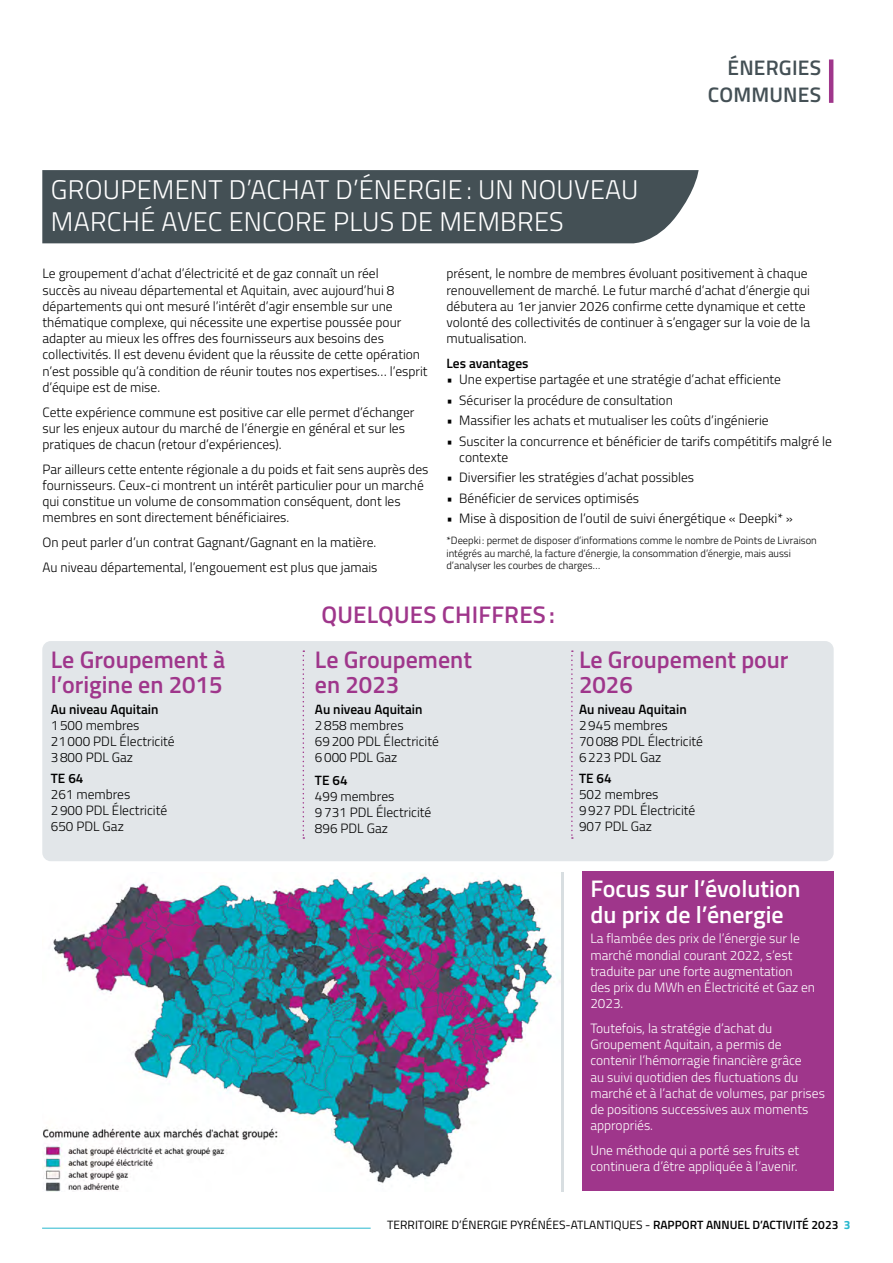
<style>
.page{position:relative;width:893px;height:1263px;background:#fff}
.page>*{position:absolute;margin:0;border:0;box-sizing:border-box;transform-origin:0 0}
.t1{font:300 27px/32.4px "Titillium";letter-spacing:.01em;color:#fff}
.t2{font:600 24px/25.5px "Titillium";color:#9f368b}
.t3{font:600 24px/25.5px "Titillium";color:#fff}
.t4{font:600 21px/27px "Titillium";letter-spacing:.01em;color:#445055;text-align:right}
.t5{font:300 13.5px/16.2px "Titillium";color:#000}
.t6{font:300 13.5px/16.2px "Titillium";color:#fff}
.t7{font:600 13.5px "Titillium";color:#000}
.t8{font:12px "Titillium";color:#000}
.t9{font:300 10.5px/12.6px "Titillium";color:#000}
.s1{font-weight:600}
.s2{font-weight:700;color:#29b8ce}
</style>
<div class="page">
<hr style="left:42px;top:1228px;width:329px;height:1px;background:#29b8ce">
<hr style="left:829px;top:59px;width:4px;height:44px;background:#9f368b">
<div style="left:582px;top:871px;width:251px;height:319px;background:#9f368b"></div>
<div style="left:42px;top:641px;width:792px;height:220px;background:#e2e6e9;border-radius:9px"></div>
<img style="left:43px;top:874px;width:518px;height:317px">
<svg style="left:303px;top:650px;width:1px;height:189px"></svg>
<svg style="left:571px;top:650px;width:2px;height:189px"></svg>
<div style="left:42px;top:170px;width:657px;height:73px;background:#445055"></div>
<h1 class="t1" style="left:51px;top:172px;width:589px">GROUPEMENT D’ACHAT D’ÉNERGIE: UN NOUVEAU<br>MARCHÉ AVEC ENCORE PLUS DE MEMBRES</h1>
<h3 class="t4" style="left:708px;top:53px;width:115px">ÉNERGIES<br>COMMUNES</h3>
<p class="t5" style="left:43px;top:265px;width:386px">Le groupement d’achat d’électricité et de gaz connaît un réel<br>succès au niveau départemental et Aquitain, avec aujourd’hui 8 départements qui ont mesuré l’intérêt d’agir ensemble sur une thématique complexe, qui nécessite une expertise poussée pour adapter au mieux les offres des fournisseurs aux besoins des collectivités. Il est devenu évident que la réussite de cette opération n’est possible qu’à condition de réunir toutes nos expertises… l’esprit d’équipe est de mise.</p>
<p class="t5" style="left:43px;top:403px;width:374px">Cette expérience commune est positive car elle permet d’échanger sur les enjeux autour du marché de l’énergie en général et sur les pratiques de chacun (retour d’expériences).</p>
<p class="t5" style="left:43px;top:460px;width:387px">Par ailleurs cette entente régionale a du poids et fait sens auprès des fournisseurs. Ceux-ci montrent un intérêt particulier pour un marché qui constitue un volume de consommation conséquent, dont les membres en sont directement bénéficiaires.</p>
<p class="t5" style="left:43px;top:529px;width:337px;line-height:24.8px">On peut parler d’un contrat Gagnant/Gagnant en la matière.<br>Au niveau départemental, l’engouement est plus que jamais</p>
<p class="t5" style="left:446px;top:265px;width:365px">présent, le nombre de membres évoluant positivement à chaque renouvellement de marché. Le futur marché d’achat d’énergie qui débutera au 1er janvier 2026 confirme cette dynamique et cette volonté des collectivités de continuer à s’engager sur la voie de la mutualisation.</p>
<p class="t7" style="left:446px;top:353px;width:84px">Les avantages</p>
<p class="t5" style="left:446px;top:371px;width:336px">• Une expertise partagée et une stratégie d’achat efficiente</p>
<p class="t5" style="left:446px;top:391px;width:228px">• Sécuriser la procédure de consultation</p>
<p class="t5" style="left:446px;top:412px;width:324px">• Massifier les achats et mutualiser les coûts d’ingénierie</p>
<p class="t5" style="left:459px;top:432px;width:374px;text-indent:-13px">• Susciter la concurrence et bénéficier de tarifs compétitifs malgré le contexte</p>
<p class="t5" style="left:446px;top:469px;width:249px">• Diversifier les stratégies d’achat possibles</p>
<p class="t5" style="left:446px;top:489px;width:194px">• Bénéficier de services optimisés</p>
<p class="t5" style="left:446px;top:510px;width:348px">• Mise à disposition de l’outil de suivi énergétique « Deepki* »</p>
<p class="t9" style="left:446px;top:534px;width:372px">*Deepki : permet de disposer d’informations comme le nombre de Points de Livraison intégrés au marché, la facture d’énergie, la consommation d’énergie, mais aussi d’analyser les courbes de charges…</p>
<h2 class="t2" style="left:51px;top:645px;width:176px">Le Groupement à l’origine en 2015</h2>
<p class="t7" style="left:51px;top:699px;width:109px">Au niveau Aquitain</p>
<p class="t5" style="left:51px;top:716px;width:125px">1500 membres<br>21000 PDL Électricité<br>3800 PDL Gaz</p>
<p class="t7" style="left:51px;top:768px;width:34px">TE 64</p>
<p class="t5" style="left:51px;top:785px;width:118px">261 membres<br>2900 PDL Électricité<br>650 PDL Gaz</p>
<h2 class="t2" style="left:321px;top:601px;width:235px">QUELQUES CHIFFRES:</h2>
<h2 class="t2" style="left:315px;top:645px;width:158px">Le Groupement en 2023</h2>
<p class="t7" style="left:315px;top:699px;width:109px">Au niveau Aquitain</p>
<p class="t5" style="left:315px;top:716px;width:125px">2858 membres<br>69200 PDL Électricité<br>6000 PDL Gaz</p>
<p class="t7" style="left:315px;top:770px;width:34px">TE 64</p>
<p class="t5" style="left:315px;top:787px;width:118px">499 membres<br>9731 PDL Électricité<br>896 PDL Gaz</p>
<h2 class="t2" style="left:579px;top:645px;width:211px">Le Groupement pour<br>2026</h2>
<p class="t7" style="left:579px;top:699px;width:109px">Au niveau Aquitain</p>
<p class="t5" style="left:579px;top:716px;width:125px">2945 membres<br>70088 PDL Électricité<br>6223 PDL Gaz</p>
<p class="t7" style="left:579px;top:768px;width:34px">TE 64</p>
<p class="t5" style="left:579px;top:785px;width:118px">502 membres<br>9927 PDL Électricité<br>907 PDL Gaz</p>
<h2 class="t3" style="left:590px;top:875px;width:212px">Focus sur l’évolution du prix de l’énergie</h2>
<p class="t6" style="left:590px;top:930px;width:226px">La flambée des prix de l’énergie sur le marché mondial courant 2022, s’est traduite par une forte augmentation des prix du MWh en Électricité et Gaz en<br>2023.</p>
<p class="t6" style="left:590px;top:1019px;width:236px">Toutefois, la stratégie d’achat du Groupement Aquitain, a permis de contenir l’hémorragie financière grâce<br>au suivi quotidien des fluctuations du marché et à l’achat de volumes, par prises de positions successives aux moments appropriés.</p>
<p class="t6" style="left:590px;top:1141px;width:210px">Une méthode qui a porté ses fruits et continuera d’être appliquée à l’avenir.</p>
<p class="t8" style="left:387px;top:1216px;width:465px">TERRITOIRE D’ÉNERGIE PYRÉNÉES-ATLANTIQUES - <span class="s1">RAPPORT ANNUEL D’ACTIVITÉ 2023</span> <span class="s2">3</span></p>
</div>
